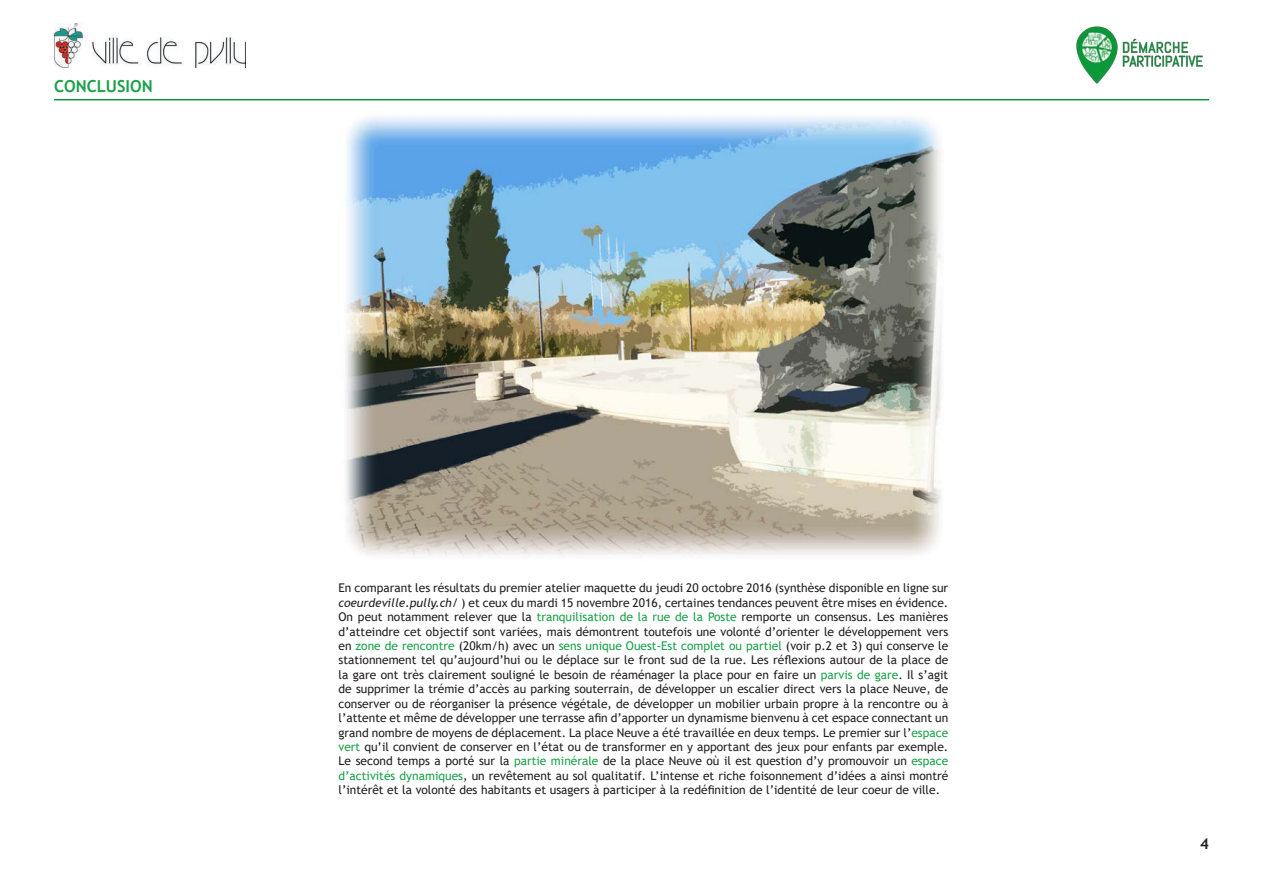
<style>
.page{position:relative;width:1263px;height:893px;background:#fff}
.page>*{position:absolute;margin:0;border:0;box-sizing:border-box;transform-origin:0 0}
.t1{font:700 16.5px "Trebuchet MS";color:#1aa149}
.t2{font:700 15px "Trebuchet MS";color:#231f20}
.t3{font:12px/14.4px "Trebuchet MS";color:#231f20;text-align:justify}
.s1{font-style:italic}
.s2{color:#1aa149}
</style>
<div class="page">
<img style="left:54px;top:23px;width:191px;height:44px">
<img style="left:1076px;top:26px;width:127px;height:58px">
<hr style="left:54px;top:99px;width:1155px;height:1px;background:#0b983a">
<img style="left:345px;top:116px;width:597px;height:440px">
<p class="t1" style="left:54px;top:76px;width:100px">CONCLUSION</p>
<p class="t3" style="left:338px;top:581px;width:611px">En comparant les résultats du premier atelier maquette du jeudi 20 octobre 2016 (synthèse disponible en ligne sur <span class="s1">coeurdeville.pully.ch/</span> ) et ceux du mardi 15 novembre 2016, certaines tendances peuvent être mises en évidence.<br>On peut notamment relever que la <span class="s2">tranquilisation de la rue de la Poste</span> remporte un consensus. Les manières d’atteindre cet objectif sont variées, mais démontrent toutefois une volonté d’orienter le développement vers en <span class="s2">zone de rencontre</span> (20km/h) avec un <span class="s2">sens unique Ouest-Est complet ou partiel</span> (voir p.2 et 3) qui conserve le stationnement tel qu’aujourd’hui ou le déplace sur le front sud de la rue. Les réflexions autour de la place de la gare ont très clairement souligné le besoin de réaménager la place pour en faire un <span class="s2">parvis de gare</span>. Il s’agit de supprimer la trémie d’accès au parking souterrain, de développer un escalier direct vers la place Neuve, de conserver ou de réorganiser la présence végétale, de développer un mobilier urbain propre à la rencontre ou à l’attente et même de développer une terrasse afin d’apporter un dynamisme bienvenu à cet espace connectant un grand nombre de moyens de déplacement. La place Neuve a été travaillée en deux temps. Le premier sur l’<span class="s2">espace vert</span> qu’il convient de conserver en l’état ou de transformer en y apportant des jeux pour enfants par exemple.<br>Le second temps a porté sur la <span class="s2">partie minérale</span> de la place Neuve où il est question d’y promouvoir un <span class="s2">espace d’activités dynamiques</span>, un revêtement au sol qualitatif. L’intense et riche foisonnement d’idées a ainsi montré l’intérêt et la volonté des habitants et usagers à participer à la redéfinition de l’identité de leur coeur de ville.</p>
<p class="t2" style="left:1200px;top:835px;width:10px">4</p>
</div>
